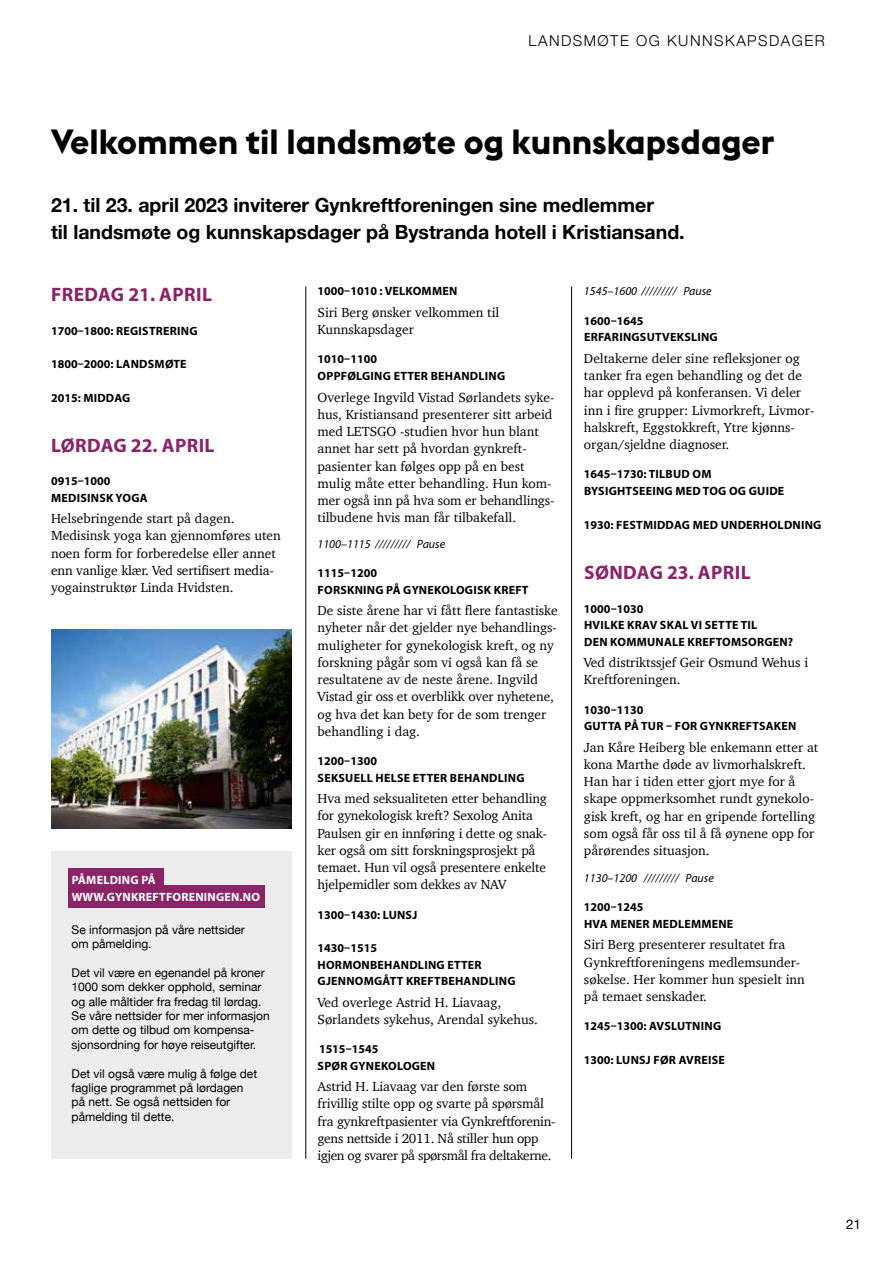
<style>
.page{position:relative;width:893px;height:1263px;background:#fff}
.page>*{position:absolute;margin:0;border:0;box-sizing:border-box;transform-origin:0 0}
.t1{font:700 34.5px "Euclid Flex";color:#000}
.t2{font:700 19.5px/27px "Helvetica Neue";color:#000}
.t3{font:700 19.5px "Myriad Pro";letter-spacing:.02em;color:#8b2367}
.t4{font:300 15px "Helvetica Neue";letter-spacing:.1em;color:#000}
.t5{font:13.5px/17.2px "Charter";color:#000}
.t6{font:13.5px "Helvetica Neue";color:#000}
.t7{font:700 12px/16.5px "Myriad Pro";letter-spacing:.02em;color:#000}
.t8{font:12px/14.4px "Helvetica Neue";color:#000}
.t9{font:italic 12px "Myriad Pro";color:#000}
.t10{font:700 12px "Myriad Pro";color:#000}
.t11{font:700 12px/16.5px "Myriad Pro";letter-spacing:.02em;color:#fff}
</style>
<div class="page">
<div style="left:51px;top:851px;width:241px;height:307px;background:#ededed"></div>
<hr style="left:571px;top:286px;width:1px;height:873px;background:#000">
<hr style="left:305px;top:286px;width:1px;height:873px;background:#000">
<div style="left:68px;top:868px;width:96px;height:23px;background:#8b2367"></div>
<div style="left:68px;top:885px;width:197px;height:23px;background:#8b2367"></div>
<img style="left:51px;top:629px;width:241px;height:199px">
<p class="t4" style="left:528px;top:29px;width:298px">LANDSMØTE OG KUNNSKAPSDAGER</p>
<h1 class="t1" style="left:51px;top:122px;width:725px">Velkommen til landsmøte og kunnskapsdager</h1>
<h2 class="t2" style="left:51px;top:192px;width:635px">21. til 23. april 2023 inviterer Gynkreftforeningen sine medlemmer<br>til landsmøte og kunnskapsdager på Bystranda hotell i Kristiansand.</h2>
<h2 class="t3" style="left:51px;top:282px;width:162px">FREDAG 21. APRIL</h2>
<p class="t7" style="left:51px;top:322px;width:148px">1700–1800: REGISTRERING</p>
<p class="t7" style="left:51px;top:355px;width:137px">1800–2000: LANDSMØTE</p>
<p class="t10" style="left:51px;top:390px;width:81px">2015: MIDDAG</p>
<h2 class="t3" style="left:51px;top:432px;width:165px">LØRDAG 22. APRIL</h2>
<p class="t7" style="left:51px;top:472px;width:98px">0915–1000<br>MEDISINSK YOGA</p>
<p class="t5" style="left:51px;top:510px;width:231px">Helsebringende start på dagen.<br>Medisinsk yoga kan gjennomføres uten noen form for forberedelse eller annet enn vanlige klær. Ved sertifisert media&shy;yogainstruktør Linda Hvidsten.</p>
<p class="t11" style="left:72px;top:871px;width:190px">PÅMELDING PÅ<br>WWW.GYNKREFTFORENINGEN.NO</p>
<p class="t8" style="left:72px;top:923px;width:175px">Se informasjon på våre nettsider om påmelding.</p>
<p class="t8" style="left:72px;top:966px;width:200px">Det vil være en egenandel på kroner 1000 som dekker opphold, seminar og alle måltider fra fredag til lørdag.<br>Se våre nettsider for mer informasjon om dette og tilbud om kompensa&shy;sjonsordning for høye reiseutgifter.</p>
<p class="t8" style="left:72px;top:1067px;width:187px">Det vil også være mulig å følge det faglige programmet på lørdagen på nett. Se også nettsiden for påmelding til dette.</p>
<p class="t7" style="left:317px;top:283px;width:141px">1000–1010 : VELKOMMEN</p>
<p class="t5" style="left:317px;top:304px;width:183px">Siri Berg ønsker velkommen til<br>Kunnskapsdager</p>
<p class="t7" style="left:317px;top:351px;width:189px">1010–1100<br>OPPFØLGING ETTER BEHANDLING</p>
<p class="t5" style="left:317px;top:388px;width:239px">Overlege Ingvild Vistad Sørlandets syke&shy;hus, Kristiansand presenterer sitt arbeid med LETSGO -studien hvor hun blant annet har sett på hvordan gynkreft&shy;pasienter kan følges opp på en best mulig måte etter behandling. Hun kom&shy;mer også inn på hva som er behandlings&shy;tilbudene hvis man får tilbakefall.</p>
<p class="t9" style="left:317px;top:536px;width:129px">1100–1115 ///////// Pause</p>
<p class="t7" style="left:317px;top:564px;width:213px">1115–1200<br>FORSKNING PÅ GYNEKOLOGISK KREFT</p>
<p class="t5" style="left:317px;top:602px;width:242px">De siste årene har vi fått flere fantastiske nyheter når det gjelder nye behandlings&shy;muligheter for gynekologisk kreft, og ny forskning pågår som vi også kan få se resultatene av de neste årene. Ingvild Vistad gir oss et overblikk over nyhetene, og hva det kan bety for de som trenger behandling i dag.</p>
<p class="t7" style="left:317px;top:752px;width:209px">1200–1300<br>SEKSUELL HELSE ETTER BEHANDLING</p>
<p class="t5" style="left:317px;top:790px;width:231px">Hva med seksualiteten etter behandling for gynekologisk kreft? Sexolog Anita Paulsen gir en innføring i dette og snak&shy;ker også om sitt forskningsprosjekt på temaet. Hun vil også presentere enkelte hjelpemidler som dekkes av NAV</p>
<p class="t10" style="left:317px;top:907px;width:101px">1300–1430: LUNSJ</p>
<p class="t7" style="left:317px;top:939px;width:200px">1430–1515<br>HORMONBEHANDLING ETTER<br>GJENNOMGÅTT KREFTBEHANDLING</p>
<p class="t5" style="left:317px;top:993px;width:222px">Ved overlege Astrid H. Liavaag,<br>Sørlandets sykehus, Arendal sykehus.</p>
<p class="t7" style="left:318px;top:1040px;width:119px">1515–1545<br>SPØR GYNEKOLOGEN</p>
<p class="t5" style="left:317px;top:1078px;width:239px">Astrid H. Liavaag var den første som frivillig stilte opp og svarte på spørsmål fra gynkreftpasienter via Gynkreftforenin&shy;gens nettside i 2011. Nå stiller hun opp igjen og svarer på spørsmål fra deltakerne.</p>
<p class="t9" style="left:584px;top:284px;width:129px">1545–1600 ///////// Pause</p>
<p class="t7" style="left:584px;top:312px;width:135px">1600–1645<br>ERFARINGSUTVEKSLING</p>
<p class="t5" style="left:584px;top:349px;width:232px">Deltakerne deler sine refleksjoner og tanker fra egen behandling og det de har opplevd på konferansen. Vi deler inn i fire grupper: Livmorkreft, Livmor&shy;halskreft, Eggstokkreft, Ytre kjønns&shy;organ/sjeldne diagnoser.</p>
<p class="t7" style="left:584px;top:466px;width:202px">1645–1730: TILBUD OM<br>BYSIGHTSEEING MED TOG OG GUIDE</p>
<p class="t7" style="left:584px;top:516px;width:239px">1930: FESTMIDDAG MED UNDERHOLDNING</p>
<h2 class="t3" style="left:584px;top:560px;width:168px">SØNDAG 23. APRIL</h2>
<p class="t7" style="left:584px;top:600px;width:211px">1000–1030<br>HVILKE KRAV SKAL VI SETTE TIL<br>DEN KOMMUNALE KREFTOMSORGEN?</p>
<p class="t5" style="left:584px;top:654px;width:226px">Ved distriktssjef Geir Osmund Wehus i<br>Kreftforeningen.</p>
<p class="t7" style="left:584px;top:701px;width:214px">1030–1130<br>GUTTA PÅ TUR – FOR GYNKREFTSAKEN</p>
<p class="t5" style="left:584px;top:738px;width:236px">Jan Kåre Heiberg ble enkemann etter at kona Marthe døde av livmorhalskreft.<br>Han har i tiden etter gjort mye for å skape oppmerksomhet rundt gynekolo&shy;gisk kreft, og har en gripende fortelling som også får oss til å få øynene opp for pårørendes situasjon.</p>
<p class="t9" style="left:584px;top:871px;width:131px">1130–1200 ///////// Pause</p>
<p class="t7" style="left:584px;top:899px;width:151px">1200–1245<br>HVA MENER MEDLEMMENE</p>
<p class="t5" style="left:584px;top:936px;width:222px">Siri Berg presenterer resultatet fra Gynkreftforeningens medlemsunder&shy;søkelse. Her kommer hun spesielt inn på temaet senskader.</p>
<p class="t10" style="left:584px;top:1018px;width:139px">1245–1300: AVSLUTNING</p>
<p class="t7" style="left:584px;top:1051px;width:142px">1300: LUNSJ FØR AVREISE</p>
<p class="t6" style="left:846px;top:1214px;width:17px">21</p>
</div>
